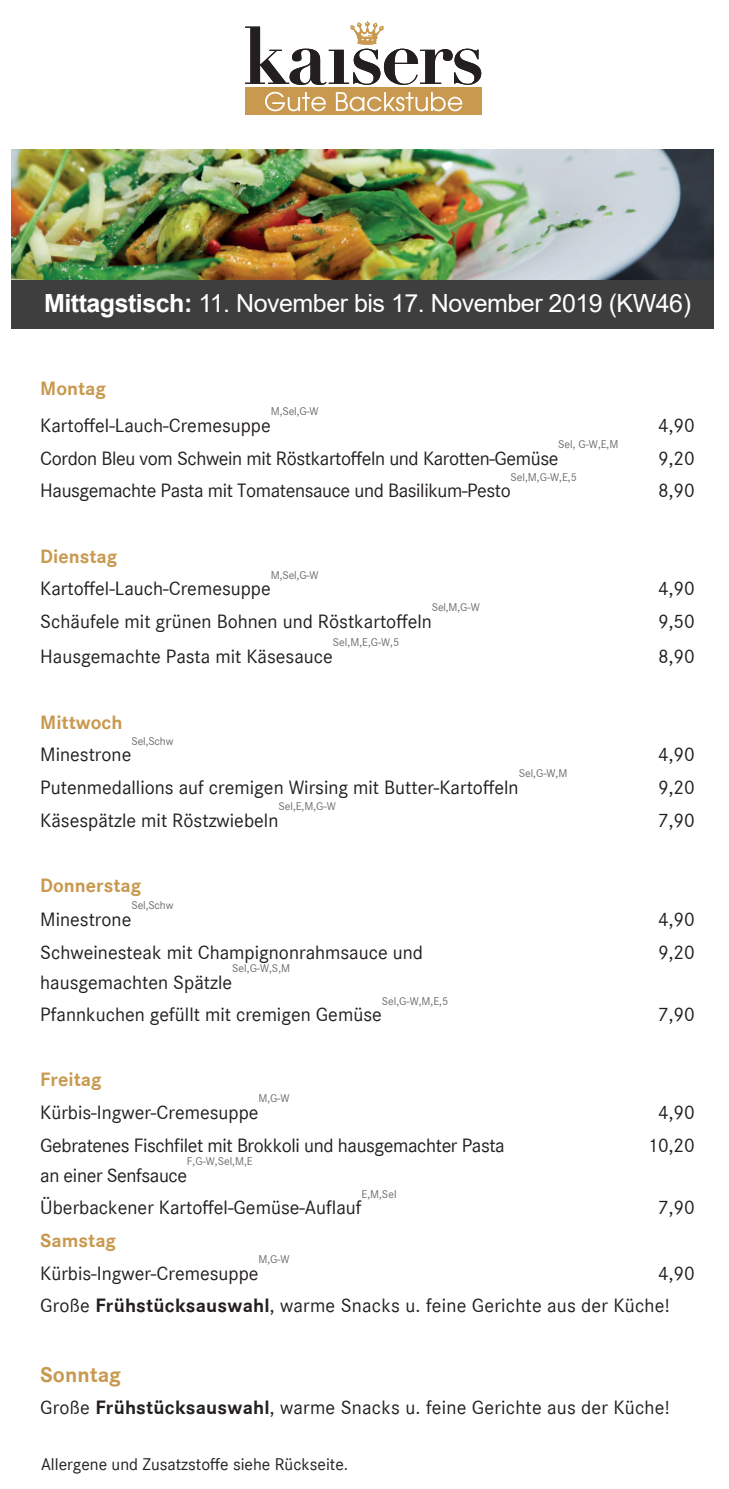
<style>
.page{position:relative;width:729px;height:1489px;background:#fff}
.page>*{position:absolute;margin:0;border:0;box-sizing:border-box;transform-origin:0 0}
.t1{font:25px "Arial";letter-spacing:-.02em;color:#fff}
.t2{font:700 22.5px "Corporate S";color:#c8994f}
.t3{font:20px "Corporate S";color:#231f20}
.t4{font:20px "Corporate S";letter-spacing:-.02em;color:#231f20}
.t5{font:700 20px "Corporate S";color:#c8994f}
.t6{font:17.5px "Corporate S";color:#231f20}
.t7{font:11.75px "Corporate S";color:#6c6d70}
.s1{font-weight:700}
</style>
<div class="page">
<img style="left:12px;top:150px;width:701px;height:130px">
<div style="left:245px;top:87px;width:236px;height:28px;background:#c8994f"></div>
<svg style="left:265px;top:92px;width:197px;height:19px"></svg>
<svg style="left:245px;top:21px;width:236px;height:64px"></svg>
<div style="left:12px;top:280px;width:701px;height:48px;background:#3e3e3f"></div>
<p class="t1" style="left:44px;top:286px;width:648px"><span class="s1">Mittagstisch:</span> 11. November bis 17. November 2019 (KW46)</p>
<p class="t5" style="left:40px;top:374px;width:67px">Montag</p>
<p class="t3" style="left:40px;top:412px;width:232px">Kartoffel-Lauch-Cremesuppe</p>
<p class="t7" style="left:271px;top:404px;width:49px">M,Sel,G-W</p>
<p class="t7" style="left:558px;top:436px;width:62px">Sel, G-W,E,M</p>
<p class="t4" style="left:40px;top:445px;width:519px">Cordon Bleu vom Schwein mit Röstkartoffeln und Karotten-Gemüse</p>
<p class="t7" style="left:510px;top:469px;width:68px">Sel,M,G-W,E,5</p>
<p class="t4" style="left:40px;top:477px;width:472px">Hausgemachte Pasta mit Tomatensauce und Basilikum-Pesto</p>
<p class="t5" style="left:40px;top:542px;width:79px">Dienstag</p>
<p class="t3" style="left:40px;top:575px;width:232px">Kartoffel-Lauch-Cremesuppe</p>
<p class="t7" style="left:271px;top:567px;width:49px">M,Sel,G-W</p>
<p class="t7" style="left:432px;top:599px;width:49px">Sel,M,G-W</p>
<p class="t3" style="left:40px;top:608px;width:393px">Schäufele mit grünen Bohnen und Röstkartoffeln</p>
<p class="t7" style="left:333px;top:634px;width:68px">Sel,M,E,G-W,5</p>
<p class="t3" style="left:40px;top:642px;width:294px">Hausgemachte Pasta mit Käsesauce</p>
<p class="t5" style="left:40px;top:708px;width:84px">Mittwoch</p>
<p class="t3" style="left:40px;top:741px;width:93px">Minestrone</p>
<p class="t7" style="left:131px;top:733px;width:43px">Sel,Schw</p>
<p class="t7" style="left:518px;top:765px;width:50px">Sel,G-W,M</p>
<p class="t3" style="left:40px;top:774px;width:479px">Putenmedallions auf cremigen Wirsing mit Butter-Kartoffeln</p>
<p class="t7" style="left:278px;top:798px;width:59px">Sel,E,M,G-W</p>
<p class="t3" style="left:40px;top:807px;width:239px">Käsespätzle mit Röstzwiebeln</p>
<p class="t5" style="left:40px;top:871px;width:103px">Donnerstag</p>
<p class="t3" style="left:40px;top:906px;width:93px">Minestrone</p>
<p class="t7" style="left:131px;top:897px;width:43px">Sel,Schw</p>
<p class="t3" style="left:40px;top:938px;width:384px">Schweinesteak mit Champignonrahmsauce und</p>
<p class="t3" style="left:40px;top:968px;width:193px">hausgemachten Spätzle</p>
<p class="t7" style="left:232px;top:960px;width:59px">Sel,G-W,S,M</p>
<p class="t7" style="left:381px;top:992px;width:68px">Sel,G-W,M,E,5</p>
<p class="t3" style="left:40px;top:1001px;width:343px">Pfannkuchen gefüllt mit cremigen Gemüse</p>
<p class="t5" style="left:40px;top:1065px;width:63px">Freitag</p>
<p class="t3" style="left:40px;top:1099px;width:220px">Kürbis-Ingwer-Cremesuppe</p>
<p class="t7" style="left:258px;top:1090px;width:32px">M,G-W</p>
<p class="t4" style="left:40px;top:1131px;width:466px">Gebratenes Fischfilet mit Brokkoli und hausgemachter Pasta</p>
<p class="t4" style="left:40px;top:1161px;width:148px">an einer Senfsauce</p>
<p class="t7" style="left:187px;top:1153px;width:67px">F,G-W,Sel,M,E</p>
<p class="t7" style="left:361px;top:1186px;width:37px">E,M,Sel</p>
<p class="t3" style="left:40px;top:1194px;width:322px">Überbackener Kartoffel-Gemüse-Auflauf</p>
<p class="t3" style="left:658px;top:412px;width:38px">4,90</p>
<p class="t3" style="left:658px;top:445px;width:38px">9,20</p>
<p class="t3" style="left:658px;top:477px;width:38px">8,90</p>
<p class="t3" style="left:658px;top:575px;width:38px">4,90</p>
<p class="t3" style="left:658px;top:608px;width:38px">9,50</p>
<p class="t3" style="left:658px;top:642px;width:38px">8,90</p>
<p class="t3" style="left:658px;top:741px;width:38px">4,90</p>
<p class="t3" style="left:658px;top:774px;width:38px">9,20</p>
<p class="t3" style="left:658px;top:807px;width:38px">7,90</p>
<p class="t3" style="left:658px;top:906px;width:38px">4,90</p>
<p class="t3" style="left:658px;top:938px;width:38px">9,20</p>
<p class="t3" style="left:658px;top:1001px;width:38px">7,90</p>
<p class="t3" style="left:658px;top:1099px;width:38px">4,90</p>
<p class="t3" style="left:647px;top:1131px;width:49px">10,20</p>
<p class="t3" style="left:658px;top:1194px;width:38px">7,90</p>
<p class="t5" style="left:40px;top:1226px;width:77px">Samstag</p>
<p class="t3" style="left:40px;top:1259px;width:220px">Kürbis-Ingwer-Cremesuppe</p>
<p class="t7" style="left:258px;top:1251px;width:32px">M,G-W</p>
<p class="t3" style="left:658px;top:1259px;width:38px">4,90</p>
<p class="t3" style="left:40px;top:1292px;width:630px">Große <span class="s1">Frühstücksauswahl</span>, warme Snacks u. feine Gerichte aus der Küche!</p>
<p class="t2" style="left:40px;top:1358px;width:82px">Sonntag</p>
<p class="t3" style="left:40px;top:1394px;width:630px">Große <span class="s1">Frühstücksauswahl</span>, warme Snacks u. feine Gerichte aus der Küche!</p>
<p class="t6" style="left:41px;top:1452px;width:309px">Allergene und Zusatzstoffe siehe Rückseite.</p>
</div>
